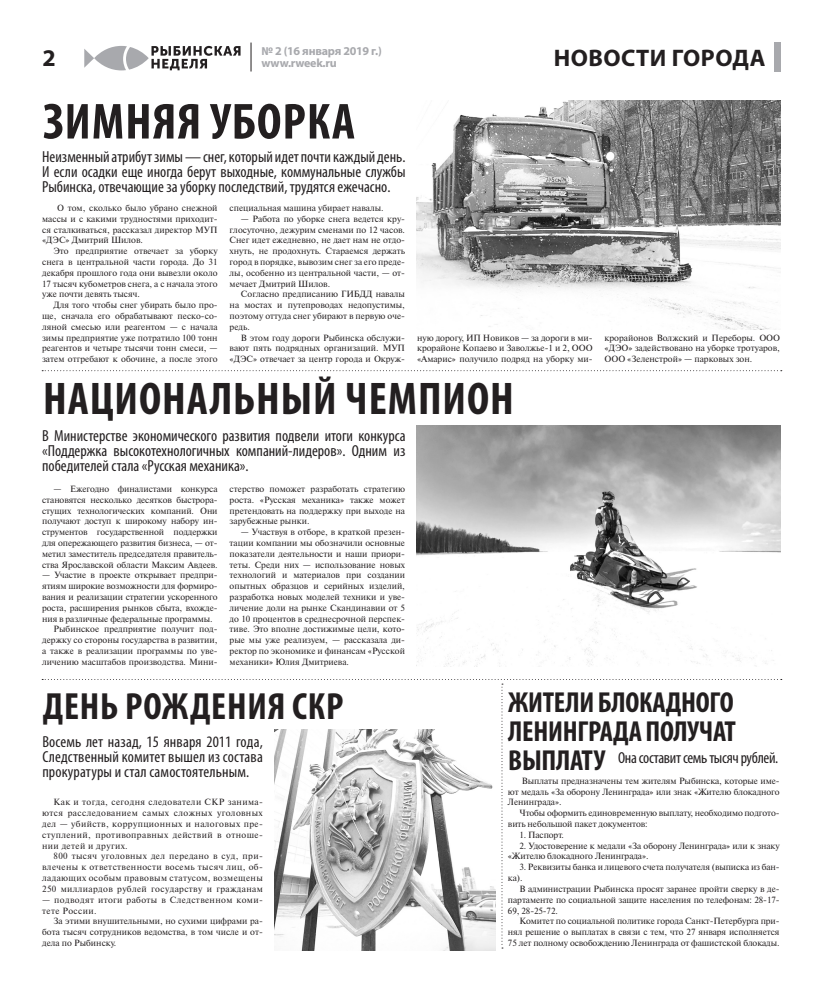
<style>
.page{position:relative;width:823px;height:993px;background:#fff}
.page>*{position:absolute;margin:0;border:0;box-sizing:border-box;transform-origin:0 0}
.Заголовок1{font:700 condensed 51px "Myriad Pro";letter-spacing:.02em;color:#231f20}
.Заголовок1-2{font:700 condensed 46px "Myriad Pro";letter-spacing:.02em;color:#231f20}
.Заголовок1-3{font:700 condensed 38px "Myriad Pro";letter-spacing:.02em;color:#231f20}
.Заголовок1-4{font:700 condensed 29px/29px "Myriad Pro";letter-spacing:-.01em;color:#231f20;text-align:justify}
.рубрика1{font:700 24px "Myriad Pro";letter-spacing:.02em;color:#231f20}
.Лид1{font:condensed 16px/15px "Myriad Pro";color:#231f20;text-align:justify}
.Лид1-2{font:condensed 16px "Myriad Pro";letter-spacing:-.02em;color:#231f20}
.t1{font:700 12px/12px "Myriad Pro";letter-spacing:-.02em;color:#a8a9ad}
.Основной_текст1{font:9px/10.8px "Newton C";color:#231f20;text-align:justify}
.Основной_текст1-2{font:9px/10.8px "Newton C";letter-spacing:.04em;color:#231f20}
</style>
<div class="page">
<svg style="left:250px;top:43px;width:1px;height:28px"></svg>
<svg style="left:84px;top:46px;width:156px;height:24px"></svg>
<div style="left:773px;top:42px;width:7px;height:29px;background:#a8a9ad"></div>
<svg style="left:42px;top:370px;width:739px;height:1px"></svg>
<svg style="left:42px;top:679px;width:739px;height:269px"></svg>
<img style="left:416px;top:100px;width:363px;height:230px">
<img style="left:416px;top:425px;width:363px;height:241px">
<img style="left:275px;top:729px;width:220px;height:221px">
<p class="рубрика1" style="left:43px;top:42px;width:15px">2</p>
<h3 class="t1" style="left:261px;top:45px;width:122px">№ 2 (16 января 2019 г.) www.rweek.ru</h3>
<p class="Заголовок1" style="left:43px;top:90px;width:313px">ЗИМНЯЯ УБОРКА</p>
<p class="Лид1" style="left:42px;top:149px;width:364px">Неизменный атрибут зимы — снег, который идет почти каждый день.<br>И если осадки еще иногда берут выходные, коммунальные службы Рыбинска, отвечающие за уборку последствий, трудятся ежечасно.</p>
<p class="рубрика1" style="left:553px;top:42px;width:213px">НОВОСТИ ГОРОДА</p>
<p class="Основной_текст1" style="left:42px;top:202px;width:177px;text-indent:15px">О том, сколько было убрано снежной массы и с какими трудностями приходит&shy;ся сталкиваться, рассказал директор МУП «ДЭС» Дмитрий Шилов.</p>
<p class="Основной_текст1" style="left:42px;top:245px;width:177px;text-indent:11px">Это предприятие отвечает за уборку снега в центральной части города. До 31 декабря прошлого года они вывезли около 17 тысяч кубометров снега, а с начала этого уже почти девять тысяч.</p>
<p class="Основной_текст1" style="left:42px;top:299px;width:177px;text-indent:11px">Для того чтобы снег убирать было про&shy;ще, сначала его обрабатывают песко-со&shy;ляной смесью или реагентом — с начала зимы предприятие уже потратило 100 тонн реагентов и четыре тысячи тонн смеси, — затем отгребают к обочине, а после этого</p>
<p class="Основной_текст1" style="left:229px;top:202px;width:155px">специальная машина убирает навалы.</p>
<p class="Основной_текст1" style="left:229px;top:213px;width:177px;text-indent:11px">— Работа по уборке снега ведется кру&shy;глосуточно, дежурим сменами по 12 часов.<br>Снег идет ежедневно, не дает нам не отдо&shy;хнуть, не продохнуть. Стараемся держать город в порядке, вывозим снег за его преде&shy;лы, особенно из центральной части, — от&shy;мечает Дмитрий Шилов.</p>
<p class="Основной_текст1" style="left:229px;top:289px;width:177px;text-indent:11px">Согласно предписанию ГИБДД навалы на мостах и путепроводах недопустимы, поэтому оттуда снег убирают в первую оче&shy;редь.</p>
<p class="Основной_текст1" style="left:229px;top:332px;width:177px;text-indent:11px">В этом году дороги Рыбинска обслужи&shy;вают пять подрядных организаций. МУП «ДЭС» отвечает за центр города и Окруж-</p>
<p class="Основной_текст1" style="left:417px;top:332px;width:177px">ную дорогу, ИП Новиков — за дороги в ми&shy;крорайоне Копаево и Заволжье-1 и 2, ООО «Амарис» получило подряд на уборку ми-</p>
<p class="Основной_текст1" style="left:604px;top:332px;width:177px">крорайонов Волжский и Переборы. ООО «ДЭО» задействовано на уборке тротуаров, ООО «Зеленстрой» — парковых зон.</p>
<p class="Заголовок1-2" style="left:43px;top:369px;width:472px">НАЦИОНАЛЬНЫЙ ЧЕМПИОН</p>
<p class="Лид1" style="left:42px;top:428px;width:364px">В Министерстве экономического развития подвели итоги конкурса «Поддержка высокотехнологичных компаний-лидеров». Одним из победителей стала «Русская механика».</p>
<p class="Основной_текст1" style="left:42px;top:483px;width:177px;text-indent:11px">— Ежегодно финалистами конкурса становятся несколько десятков быстрора&shy;стущих технологических компаний. Они получают доступ к широкому набору ин&shy;струментов государственной поддержки для опережающего развития бизнеса, — от&shy;метил заместитель председателя правитель&shy;ства Ярославской области Максим Авдеев.</p>
<p class="Основной_текст1" style="left:42px;top:569px;width:177px">— Участие в проекте открывает предпри&shy;ятиям широкие возможности для формиро&shy;вания и реализации стратегии ускоренного роста, расширения рынков сбыта, вхожде&shy;ния в различные федеральные программы.</p>
<p class="Основной_текст1" style="left:42px;top:623px;width:177px;text-indent:11px">Рыбинское предприятие получит под&shy;держку со стороны государства в развитии, а также в реализации программы по уве&shy;личению масштабов производства. Мини-</p>
<p class="Основной_текст1" style="left:229px;top:483px;width:177px">стерство поможет разработать стратегию роста. «Русская механика» также может претендовать на поддержку при выходе на зарубежные рынки.</p>
<p class="Основной_текст1" style="left:229px;top:526px;width:177px;text-indent:11px">— Участвуя в отборе, в краткой презен&shy;тации компании мы обозначили основные показатели деятельности и наши приори&shy;теты. Среди них — использование новых технологий и материалов при создании опытных образцов и серийных изделий, разработка новых моделей техники и уве&shy;личение доли на рынке Скандинавии от 5 до 10 процентов в среднесрочной перспек&shy;тиве. Это вполне достижимые цели, кото&shy;рые мы уже реализуем, — рассказала ди&shy;ректор по экономике и финансам «Русской механики» Юлия Дмитриева.</p>
<p class="Заголовок1-3" style="left:43px;top:682px;width:302px">ДЕНЬ РОЖДЕНИЯ СКР</p>
<p class="Лид1" style="left:42px;top:733px;width:222px">Восемь лет назад, 15 января 2011 года, Следственный комитет вышел из состава прокуратуры и стал самостоятельным.</p>
<p class="Основной_текст1" style="left:42px;top:796px;width:222px;text-indent:11px">Как и тогда, сегодня следователи СКР занима&shy;ются расследованием самых сложных уголовных дел — убийств, коррупционных и налоговых пре&shy;ступлений, противоправных действий в отноше&shy;нии детей и других.</p>
<p class="Основной_текст1" style="left:42px;top:850px;width:222px;text-indent:11px">800 тысяч уголовных дел передано в суд, при&shy;влечены к ответственности восемь тысяч лиц, об&shy;ладающих особым правовым статусом, возмещены 250 миллиардов рублей государству и гражданам</p>
<p class="Основной_текст1-2" style="left:42px;top:893px;width:222px">— подводят итоги работы в Следственном коми&shy;тете России.</p>
<p class="Основной_текст1" style="left:42px;top:915px;width:222px;text-indent:11px">За этими внушительными, но сухими цифрами ра&shy;бота тысяч сотрудников ведомства, в том числе и от&shy;дела по Рыбинску.</p>
<p class="Заголовок1-4" style="left:508px;top:687px;width:229px">ЖИТЕЛИ БЛОКАДНОГО ЛЕНИНГРАДА ПОЛУЧАТ ВЫПЛАТУ</p>
<p class="Лид1-2" style="left:617px;top:748px;width:162px">Она составит семь тысяч рублей.</p>
<p class="Основной_текст1" style="left:507px;top:775px;width:273px;text-indent:14px">Выплаты предназначены тем жителям Рыбинска, которые име&shy;ют медаль «За оборону Ленинграда» или знак «Жителю блокадного Ленинграда».</p>
<p class="Основной_текст1" style="left:507px;top:807px;width:273px;text-indent:11px">Чтобы оформить единовременную выплату, необходимо подгото&shy;вить небольшой пакет документов:</p>
<p class="Основной_текст1" style="left:519px;top:829px;width:46px">1. Паспорт.</p>
<p class="Основной_текст1" style="left:507px;top:839px;width:273px;text-indent:11px">2. Удостоверение к медали «За оборону Ленинграда» или к знаку «Жителю блокадного Ленинграда».</p>
<p class="Основной_текст1" style="left:507px;top:861px;width:273px;text-indent:11px">3. Реквизиты банка и лицевого счета получателя (выписка из бан&shy;ка).</p>
<p class="Основной_текст1" style="left:507px;top:883px;width:273px;text-indent:11px">В администрации Рыбинска просят заранее пройти сверку в де&shy;партаменте по социальной защите населения по телефонам: 28-17- 69, 28-25-72.</p>
<p class="Основной_текст1" style="left:507px;top:915px;width:273px;text-indent:11px">Комитет по социальной политике города Санкт-Петербурга при&shy;нял решение о выплатах в связи с тем, что 27 января исполняется 75 лет полному освобождению Ленинграда от фашистской блокады.</p>
</div>
